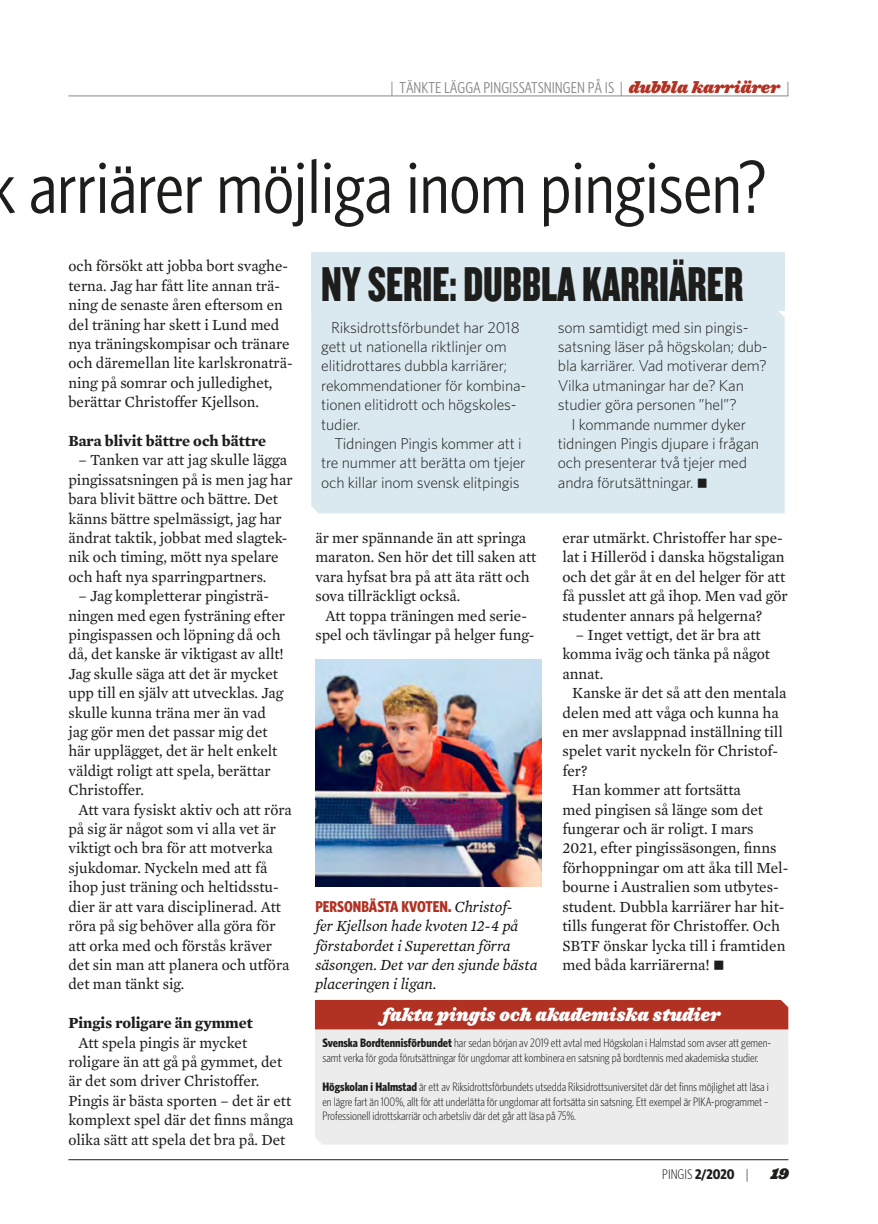
<style>
.page{position:relative;width:878px;height:1224px;background:#fff}
.page>*{position:absolute;margin:0;border:0;box-sizing:border-box;transform-origin:0 0}
.t1{font:condensed 75.25px "Whitney HTF";color:#1d1d1b}
.t2{font:50.75px "Knockout HTF69 Full Liteweight";color:#1d1d1b;scale:.89 1}
.t3{font:17.5px "Ziggurat HTF Black Italic";color:#fff;scale:.94 1}
.t4{font:15.75px/19.4px "Mercury Text G2 Roman";color:#1d1d1b}
.t5{font:300 15.75px/19.4px "Whitney HTF";letter-spacing:-.01em;color:#1d1d1b}
.t6{font:italic 15.75px/19.4px "Mercury Text G2";color:#151310}
.t7{font:condensed 15.75px "Whitney HTF";color:#878787}
.t8{font:700 15.75px "Mercury Text G2";color:#1d1d1b}
.t9{font:700 condensed 15.75px "Whitney HTF";color:#b13223}
.t10{font:300 condensed 14px "Whitney HTF";color:#1d1d1b}
.t11{font:14px "Ziggurat HTF Black Italic";color:#1d1d1b}
.t12{font:300 condensed 12.25px/14.7px "Whitney HTF";color:#1d1d1b}
.s1{font-family:"Ziggurat HTF Black Italic";font-stretch:normal;color:#b13223}
.s2{font-family:"Mercury Text G2";font-weight:400;font-style:italic;font-stretch:normal;color:#151310}
.s3{font-weight:700}
</style>
<div class="page">
<div style="left:311px;top:311px;width:473px;height:202px;background:#dae8ef"></div>
<div style="left:311px;top:252px;width:473px;height:59px;background:#dae8ef"></div>
<hr style="left:68px;top:96px;width:720px;height:1px;background:#878787">
<hr style="left:68px;top:1159px;width:720px;height:1px;background:#1d1d1b">
<img style="left:315px;top:659px;width:226px;height:227px">
<div style="left:315px;top:999px;width:473px;height:30px;background:#b13223"></div>
<div style="left:315px;top:1029px;width:473px;height:115px;background:#edecec"></div>
<p class="t7" style="left:390px;top:79px;width:400px">| TÄNKTE LÄGGA PINGISSATSNINGEN PÅ IS | <span class="s1">dubbla karriärer</span> |</p>
<h1 class="t1" style="left:-10px;top:144px;width:778px">k arriärer möjliga inom pingisen?</h1>
<p class="t4" style="left:68px;top:256px;width:226px">och försökt att jobba bort svaghe&shy;terna. Jag har fått lite annan trä&shy;ning de senaste åren eftersom en del träning har skett i Lund med nya träningskompisar och tränare och däremellan lite karlskronaträ&shy;ning på somrar och julledighet, berättar Christoffer Kjellson.</p>
<p class="t8" style="left:68px;top:431px;width:199px">Bara blivit bättre och bättre</p>
<p class="t4" style="left:68px;top:450px;width:225px;text-indent:10px">– Tanken var att jag skulle lägga pingissatsningen på is men jag har bara blivit bättre och bättre. Det känns bättre spelmässigt, jag har ändrat taktik, jobbat med slagtek&shy;nik och timing, mött nya spelare och haft nya sparringpartners.</p>
<p class="t4" style="left:68px;top:586px;width:218px;text-indent:10px">– Jag kompletterar pingisträ&shy;ningen med egen fysträning efter pingispassen och löpning då och då, det kanske är viktigast av allt!<br>Jag skulle säga att det är mycket upp till en själv att utvecklas. Jag skulle kunna träna mer än vad jag gör men det passar mig det här upplägget, det är helt enkelt väldigt roligt att spela, berättar<br>Christoffer.</p>
<p class="t4" style="left:68px;top:799px;width:225px;text-indent:10px">Att vara fysiskt aktiv och att röra på sig är något som vi alla vet är viktigt och bra för att motverka sjukdomar. Nyckeln med att få ihop just träning och heltidsstu&shy;dier är att vara disciplinerad. Att röra på sig behöver alla göra för att orka med och förstås kräver det sin man att planera och utföra det man tänkt sig.</p>
<p class="t8" style="left:68px;top:1012px;width:186px">Pingis roligare än gymmet</p>
<p class="t4" style="left:68px;top:1032px;width:226px;text-indent:10px">Att spela pingis är mycket roligare än att gå på gymmet, det är det som driver Christoffer.<br>Pingis är bästa sporten – det är ett komplext spel där det finns många olika sätt att spela det bra på. Det</p>
<h2 class="t2" style="left:321px;top:258px;width:475px">NY SERIE: DUBBLA KARRIÄRER</h2>
<p class="t5" style="left:321px;top:317px;width:206px;text-indent:10px">Riksidrottsförbundet har 2018 gett ut nationella riktlinjer om elitidrottares dubbla karriärer; rekommendationer för kombina&shy;tionen elitidrott och högskoles&shy;tudier.</p>
<p class="t5" style="left:321px;top:433px;width:206px;text-indent:13px">Tidningen Pingis kommer att i tre nummer att berätta om tjejer och killar inom svensk elitpingis</p>
<p class="t4" style="left:315px;top:528px;width:222px">är mer spännande än att springa maraton. Sen hör det till saken att vara hyfsat bra på att äta rätt och sova tillräckligt också.</p>
<p class="t4" style="left:315px;top:605px;width:220px;text-align:center">Att toppa träningen med serie&shy;spel och tävlingar på helger fung-</p>
<p class="t9" style="left:315px;top:896px;width:199px">PERSONBÄSTA KVOTEN. <span class="s2">Christof-</span></p>
<p class="t6" style="left:315px;top:915px;width:223px">fer Kjellson hade kvoten 12-4 på förstabordet i Superettan förra säsongen. Det var den sjunde bästa placeringen i ligan.</p>
<p class="t5" style="left:557px;top:317px;width:211px">som samtidigt med sin pingis&shy;satsning läser på högskolan; dub&shy;bla karriärer. Vad motiverar dem?<br>Vilka utmaningar har de? Kan studier göra personen ”hel”?</p>
<p class="t5" style="left:557px;top:414px;width:202px;text-indent:13px">I kommande nummer dyker tidningen Pingis djupare i frågan och presenterar två tjejer med andra förutsättningar. ■</p>
<p class="t4" style="left:562px;top:528px;width:227px">erar utmärkt. Christoffer har spe&shy;lat i Hilleröd i danska högstaligan och det går åt en del helger för att få pusslet att gå ihop. Men vad gör studenter annars på helgerna?</p>
<p class="t4" style="left:562px;top:625px;width:209px;text-indent:13px">– Inget vettigt, det är bra att komma iväg och tänka på något annat.</p>
<p class="t4" style="left:572px;top:683px;width:216px">Kanske är det så att den mentala</p>
<p class="t4" style="left:562px;top:702px;width:218px">delen med att våga och kunna ha</p>
<p class="t4" style="left:562px;top:722px;width:222px">en mer avslappnad inställning till</p>
<p class="t4" style="left:562px;top:741px;width:217px">spelet varit nyckeln för Christof-</p>
<p class="t4" style="left:562px;top:760px;width:27px">fer?</p>
<p class="t4" style="left:572px;top:780px;width:170px">Han kommer att fortsätta</p>
<p class="t4" style="left:562px;top:799px;width:202px">med pingisen så länge som det</p>
<p class="t4" style="left:562px;top:819px;width:193px">fungerar och är roligt. I mars</p>
<p class="t4" style="left:562px;top:838px;width:215px">2021, efter pingissäsongen, finns</p>
<p class="t4" style="left:562px;top:857px;width:227px">förhoppningar om att åka till Mel-</p>
<p class="t4" style="left:562px;top:877px;width:218px">bourne i Australien som utbytes-</p>
<p class="t4" style="left:562px;top:896px;width:223px">student. Dubbla karriärer har hit-</p>
<p class="t4" style="left:562px;top:915px;width:219px">tills fungerat för Christoffer. Och</p>
<p class="t4" style="left:562px;top:935px;width:224px">SBTF önskar lycka till i framtiden</p>
<p class="t4" style="left:562px;top:954px;width:164px">med båda karriärerna! ■</p>
<p class="t3" style="left:382px;top:999px;width:360px">fakta pingis och akademiska studier</p>
<p class="t12" style="left:322px;top:1034px;width:450px"><span class="s3">Svenska Bordtennisförbundet</span> har sedan början av 2019 ett avtal med Högskolan i Halmstad som avser att gemen&shy;samt verka för goda förutsättningar för ungdomar att kombinera en satsning på bordtennis med akademiska studier.</p>
<p class="t12" style="left:322px;top:1078px;width:447px;text-align:justify"><span class="s3">Högskolan i Halmstad</span> är ett av Riksidrottsförbundets utsedda Riksidrottsuniversitet där det finns möjlighet att läsa i en lägre fart än 100%, allt för att underlätta för ungdomar att fortsätta sin satsning. Ett exempel är PIKA-programmet – Professionell idrottskarriär och arbetsliv där det går att läsa på 75%.</p>
<p class="t10" style="left:662px;top:1166px;width:88px">PINGIS <span class="s3">2/2020</span> |</p>
<p class="t11" style="left:769px;top:1162px;width:20px">19</p>
</div>
